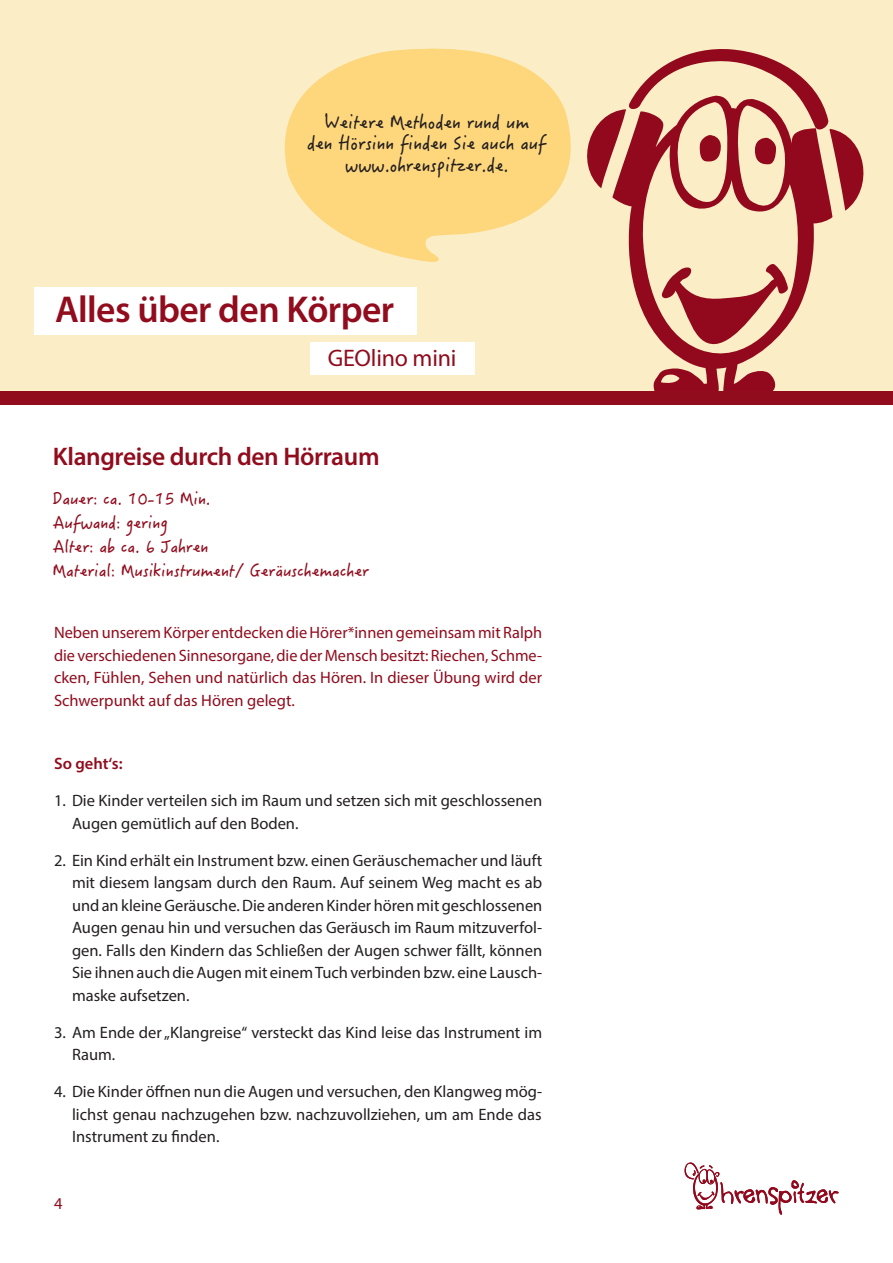
<style>
.page{position:relative;width:893px;height:1263px;background:#fff}
.page>*{position:absolute;margin:0;border:0;box-sizing:border-box;transform-origin:0 0}
.t1{font:600 37.5px "Myriad Pro";letter-spacing:-.015em;color:#910c1d}
.t2{font:600 25.5px "Myriad Pro";letter-spacing:-.015em;color:#910c1d}
.t3{font:24px "Myriad Pro";letter-spacing:-.01em;color:#910c1d}
.t4{font:18px/21.6px "Hanzi Pen SC W5";color:#231f20;text-align:center}
.t5{font:16.5px/22.5px "Myriad Pro";color:#231f20}
.t6{font:16.5px/22.5px "Myriad Pro";color:#910c1d;text-align:justify}
.t7{font:16.5px/24px "Hanzi Pen SC W5";color:#910c1d}
.t8{font:600 16.5px "Myriad Pro";color:#910c1d}
</style>
<div class="page">
<div style="left:0;top:0;width:893px;height:397px;background:#fbeec6"></div>
<svg style="left:599px;top:49px;width:265px;height:162px"></svg>
<svg style="left:612px;top:96px;width:220px;height:295px"></svg>
<div style="left:0;top:391px;width:893px;height:14px;background:#910c1d"></div>
<div style="left:34px;top:287px;width:383px;height:48px;background:#fff"></div>
<div style="left:310px;top:342px;width:164px;height:33px;background:#fff"></div>
<svg style="left:684px;top:1162px;width:154px;height:53px"></svg>
<svg style="left:284px;top:48px;width:315px;height:214px"></svg>
<p class="t4" style="left:307px;top:111px;width:241px">Weitere Methoden rund um<br>den Hörsinn finden Sie auch auf www.ohrenspitzer.de.</p>
<h1 class="t1" style="left:55px;top:285px;width:341px">Alles über den Körper</h1>
<h3 class="t3" style="left:328px;top:343px;width:130px">GEOlino mini</h3>
<h2 class="t2" style="left:53px;top:440px;width:328px">Klangreise durch den Hörraum</h2>
<p class="t7" style="left:53px;top:486px;width:317px">Dauer: ca. 10-15 Min.<br>Aufwand: gering<br>Alter: ab ca. 6 Jahren<br>Material: Musikinstrument/ Geräuschemacher</p>
<p class="t6" style="left:54px;top:621px;width:490px">Neben unserem Körper entdecken die Hörer*innen gemeinsam mit Ralph die verschiedenen Sinnesorgane, die der Mensch besitzt: Riechen, Schme&shy;cken, Fühlen, Sehen und natürlich das Hören. In dieser Übung wird der Schwerpunkt auf das Hören gelegt.</p>
<p class="t8" style="left:54px;top:753px;width:70px">So geht‘s:</p>
<p class="t5" style="left:72px;top:789px;width:472px;text-indent:-18px">1. Die Kinder verteilen sich im Raum und setzen sich mit geschlossenen<br>Augen gemütlich auf den Boden.</p>
<p class="t5" style="left:72px;top:849px;width:472px;text-align:justify;text-indent:-18px">2. Ein Kind erhält ein Instrument bzw. einen Geräuschemacher und läuft mit diesem langsam durch den Raum. Auf seinem Weg macht es ab und an kleine Geräusche. Die anderen Kinder hören mit geschlossenen Augen genau hin und versuchen das Geräusch im Raum mitzuverfol&shy;gen. Falls den Kindern das Schließen der Augen schwer fällt, können Sie ihnen auch die Augen mit einem Tuch verbinden bzw. eine Lausch&shy;maske aufsetzen.</p>
<p class="t5" style="left:72px;top:1021px;width:472px;text-indent:-18px">3. Am Ende der „Klangreise“ versteckt das Kind leise das Instrument im<br>Raum.</p>
<p class="t5" style="left:72px;top:1080px;width:472px;text-align:justify;text-indent:-18px">4. Die Kinder öffnen nun die Augen und versuchen, den Klangweg mög&shy;lichst genau nachzugehen bzw. nachzuvollziehen, um am Ende das Instrument zu finden.</p>
<p class="t6" style="left:54px;top:1192px;width:10px">4</p>
</div>
